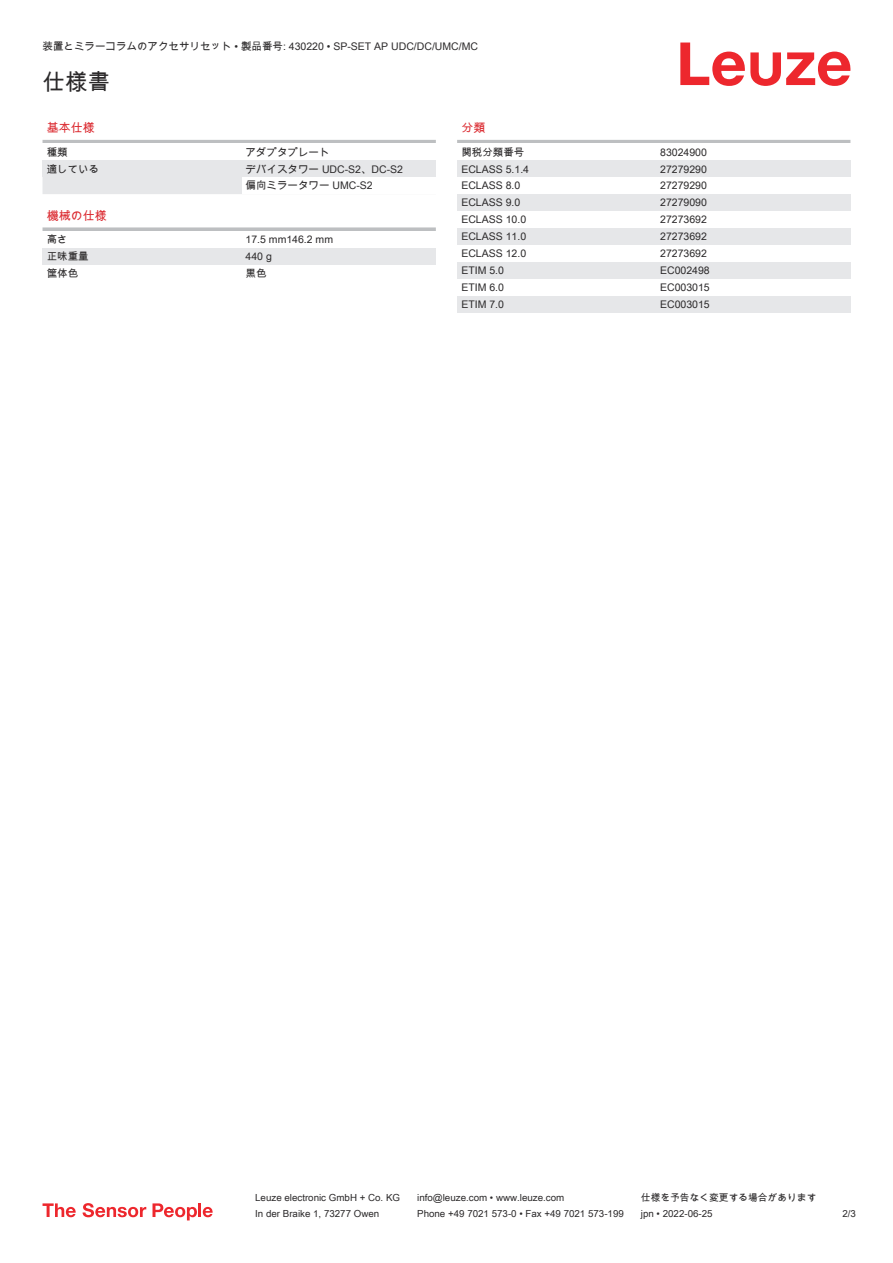
<style>
.page{position:relative;width:893px;height:1263px;background:#fff}
.page>*{position:absolute;margin:0;border:0;box-sizing:border-box;transform-origin:0 0}
.t1{font:22.5px "Arial Unicode MS";color:#2b292a}
.t2{font:12px "Arial Unicode MS";color:#db2a30}
.t3{font:10.5px/17px "Arial Unicode MS";color:#2b292a}
.t4{font:9.75px "Arial Unicode MS";color:#2b292a}
</style>
<div class="page">
<svg style="left:680px;top:43px;width:170px;height:43px"></svg>
<div style="left:43px;top:177px;width:199px;height:17px;background:#e6e7e9"></div>
<hr style="left:43px;top:140px;width:393px;height:3px;background:#bdbfc1">
<div style="left:43px;top:160px;width:199px;height:17px;background:#e6e7e9"></div>
<div style="left:242px;top:160px;width:194px;height:17px;background:#e6e7e9"></div>
<svg style="left:43px;top:227px;width:393px;height:4px;background:#c4c6c8"></svg>
<div style="left:43px;top:248px;width:199px;height:17px;background:#e6e7e9"></div>
<div style="left:242px;top:248px;width:194px;height:17px;background:#e6e7e9"></div>
<svg style="left:457px;top:312px;width:393px;height:1px"></svg>
<hr style="left:457px;top:140px;width:393px;height:3px;background:#bdbfc1">
<div style="left:457px;top:160px;width:200px;height:17px;background:#e6e7e9"></div>
<div style="left:657px;top:160px;width:193px;height:17px;background:#e6e7e9"></div>
<div style="left:457px;top:194px;width:200px;height:17px;background:#e6e7e9"></div>
<div style="left:657px;top:194px;width:193px;height:17px;background:#e6e7e9"></div>
<div style="left:457px;top:228px;width:200px;height:17px;background:#e6e7e9"></div>
<div style="left:657px;top:228px;width:193px;height:17px;background:#e6e7e9"></div>
<div style="left:457px;top:262px;width:200px;height:17px;background:#e6e7e9"></div>
<div style="left:657px;top:262px;width:193px;height:17px;background:#e6e7e9"></div>
<div style="left:457px;top:296px;width:200px;height:16px;background:#e6e7e9"></div>
<div style="left:657px;top:296px;width:193px;height:16px;background:#e6e7e9"></div>
<svg style="left:43px;top:1203px;width:33px;height:14px"></svg>
<svg style="left:83px;top:1203px;width:63px;height:14px"></svg>
<svg style="left:153px;top:1203px;width:44px;height:17px"></svg>
<hr style="left:198px;top:1203px;width:3px;height:14px;background:#ed272d">
<svg style="left:203px;top:1207px;width:10px;height:10px"></svg>
<p class="t3" style="left:43px;top:38px;width:437px">装置とミラーコラムのアクセサリセット • 製品番号: 430220 • SP-SET AP UDC/DC/UMC/MC</p>
<h1 class="t1" style="left:43px;top:66px;width:69px">仕様書</h1>
<p class="t2" style="left:47px;top:119px;width:49px">基本仕様</p>
<p class="t3" style="left:47px;top:143px;width:22px">種類</p>
<p class="t3" style="left:246px;top:143px;width:85px">アダプタプレート</p>
<p class="t3" style="left:47px;top:160px;width:54px">適している</p>
<p class="t3" style="left:246px;top:160px;width:159px">デバイスタワー UDC-S2、DC-S2偏向ミラータワー UMC-S2</p>
<p class="t2" style="left:47px;top:207px;width:61px">機械の仕様</p>
<p class="t3" style="left:47px;top:231px;width:22px">高さ</p>
<p class="t3" style="left:246px;top:231px;width:89px">17.5 mm146.2 mm</p>
<p class="t3" style="left:47px;top:248px;width:43px">正味重量</p>
<p class="t3" style="left:246px;top:248px;width:28px">440 g</p>
<p class="t3" style="left:47px;top:265px;width:33px">筐体色</p>
<p class="t3" style="left:246px;top:265px;width:22px">黒色</p>
<p class="t2" style="left:461px;top:119px;width:25px">分類</p>
<p class="t3" style="left:461px;top:143px;width:64px">関税分類番号</p>
<p class="t3" style="left:660px;top:143px;width:48px">83024900</p>
<p class="t3" style="left:461px;top:160px;width:69px">ECLASS 5.1.4</p>
<p class="t3" style="left:660px;top:160px;width:48px">27279290</p>
<p class="t3" style="left:461px;top:177px;width:60px">ECLASS 8.0</p>
<p class="t3" style="left:660px;top:177px;width:48px">27279290</p>
<p class="t3" style="left:461px;top:194px;width:60px">ECLASS 9.0</p>
<p class="t3" style="left:660px;top:194px;width:48px">27279090</p>
<p class="t3" style="left:461px;top:211px;width:66px">ECLASS 10.0</p>
<p class="t3" style="left:660px;top:211px;width:48px">27273692</p>
<p class="t3" style="left:461px;top:228px;width:66px">ECLASS 11.0</p>
<p class="t3" style="left:660px;top:228px;width:48px">27273692</p>
<p class="t3" style="left:461px;top:245px;width:66px">ECLASS 12.0</p>
<p class="t3" style="left:660px;top:245px;width:48px">27273692</p>
<p class="t3" style="left:461px;top:262px;width:44px">ETIM 5.0</p>
<p class="t3" style="left:660px;top:262px;width:51px">EC002498</p>
<p class="t3" style="left:461px;top:278px;width:44px">ETIM 6.0</p>
<p class="t3" style="left:660px;top:278px;width:51px">EC003015</p>
<p class="t3" style="left:461px;top:295px;width:44px">ETIM 7.0</p>
<p class="t3" style="left:660px;top:295px;width:51px">EC003015</p>
<p class="t4" style="left:255px;top:1191px;width:146px">Leuze electronic GmbH + Co. KG</p>
<p class="t4" style="left:417px;top:1191px;width:149px">info@leuze.com • www.leuze.com</p>
<p class="t4" style="left:641px;top:1191px;width:177px">仕様を予告なく変更する場合があります</p>
<p class="t4" style="left:255px;top:1206px;width:126px">In der Braike 1, 73277 Owen</p>
<p class="t4" style="left:417px;top:1206px;width:208px">Phone +49 7021 573-0 • Fax +49 7021 573-199</p>
<p class="t4" style="left:641px;top:1206px;width:73px">jpn • 2022-06-25</p>
<p class="t4" style="left:842px;top:1206px;width:15px">2 /3</p>
</div>
